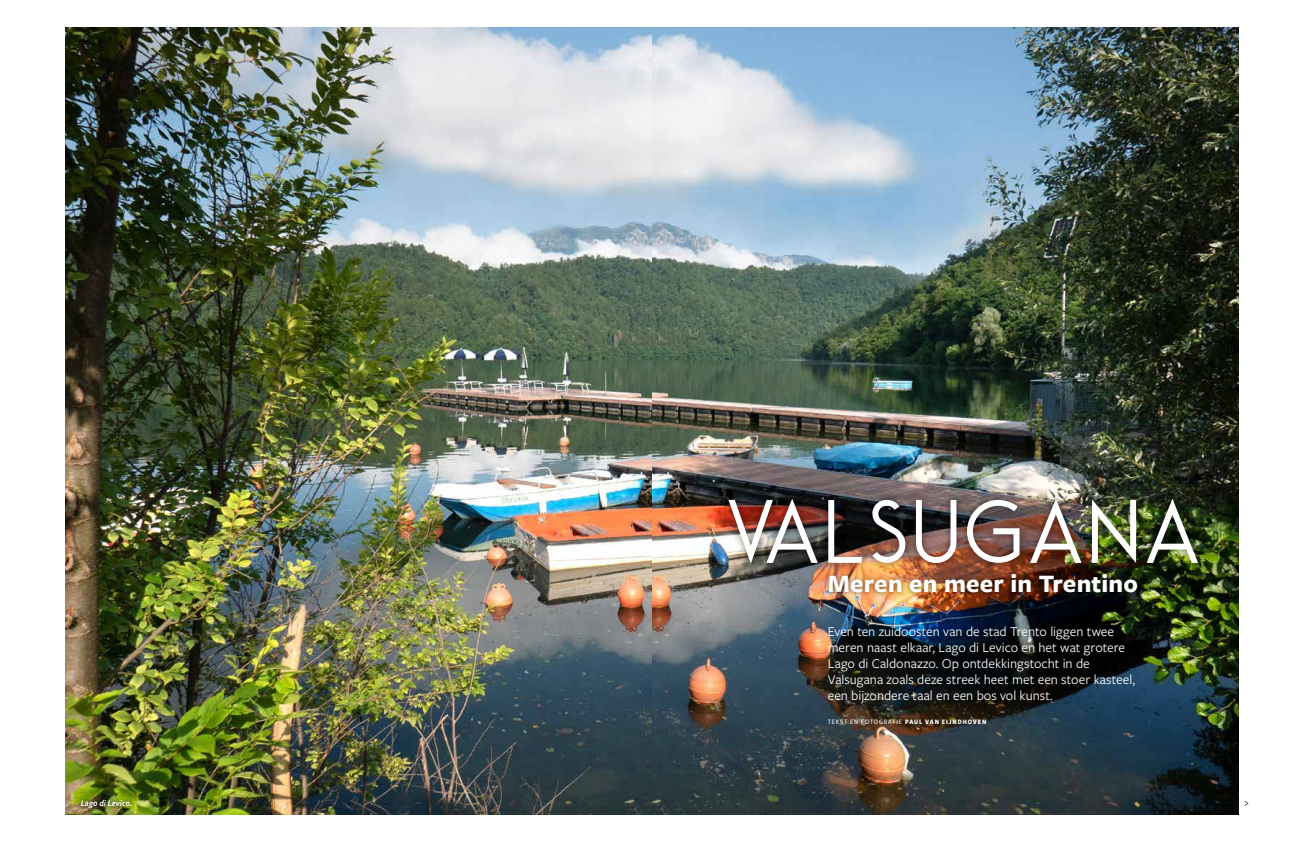
<style>
.page{position:relative;width:1304px;height:842px;background:#fff}
.page>*{position:absolute;margin:0;border:0;box-sizing:border-box;transform-origin:0 0}
.t1{font:90px "Ace Sans";letter-spacing:.015em;color:#fff}
.t2{font:700 26px "Freight Sans Pro";letter-spacing:.01em;color:#fff}
.t3{font:14px/16px "Freight Sans Pro";color:#fff}
.t4{font:11px "Freight Sans Cnd Pro";color:#000}
.t5{font:italic 9px "Freight Sans Cnd Pro Semi";letter-spacing:.01em;color:#fff}
.t6{font:500 7px "Freight Sans Cnd Pro";letter-spacing:.115em;color:#fff}
.s1{font-weight:700}
</style>
<div class="page">
<img style="left:65px;top:28px;width:1174px;height:786px">
<div style="left:722px;top:492px;width:483px;height:79px;background:#000;opacity:.5"></div>
<div style="left:824px;top:569px;width:319px;height:29px;background:#000;opacity:.5"></div>
<svg style="left:76px;top:795px;width:61px;height:18px"></svg>
<p class="t5" style="left:81px;top:797px;width:53px">Lago di Levico.</p>
<h1 class="t1" style="left:724px;top:459px;width:480px">VALSUGANA</h1>
<h2 class="t2" style="left:828px;top:566px;width:312px">Meren en meer in Trentino</h2>
<p class="t3" style="left:828px;top:623px;width:309px">Even ten zuidoosten van de stad Trento liggen twee meren naast elkaar, Lago di Levico en het wat grotere Lago di Caldonazzo. Op ontdekkingstocht in de Valsugana zoals deze streek heet met een stoer kasteel, een bijzondere taal en een bos vol kunst.</p>
<p class="t6" style="left:828px;top:717px;width:160px">TEKST EN FOTOGRAFIE <span class="s1">PAUL VAN EIJNDHOVEN</span></p>
<p class="t4" style="left:1244px;top:795px;width:6px">&gt;</p>
</div>
